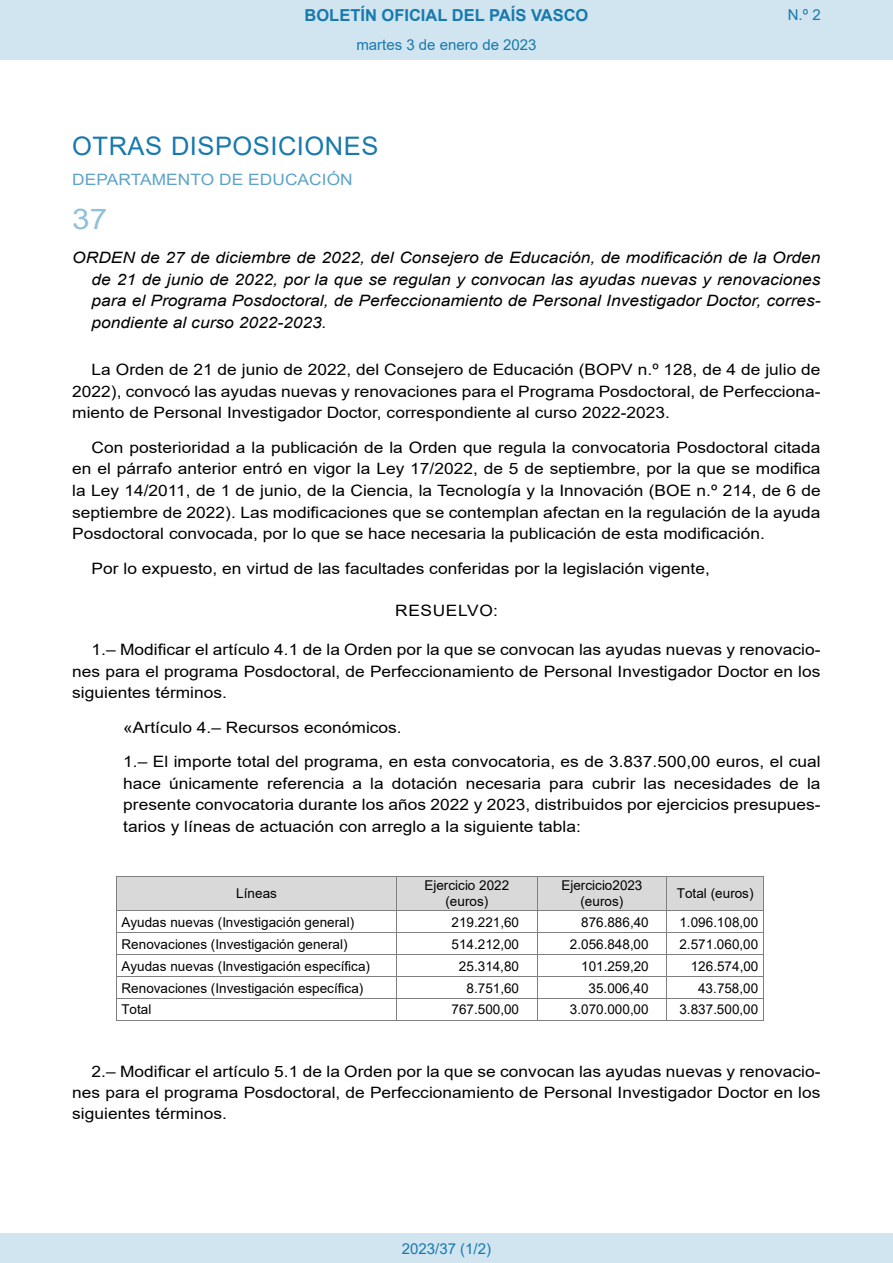
<style>
.page{position:relative;width:893px;height:1263px;background:#fff}
.page>*{position:absolute;margin:0;border:0;box-sizing:border-box;transform-origin:0 0}
.BOPVOrden{font:28.5px "Arial";color:#90c0db;scale:1.11 1}
.BOPVSeccion{font:25.5px "Arial";letter-spacing:.02em;color:#1879ad}
.t1{font:700 16.5px "Arial";color:#1879ad}
.BOPVDetalle{font:15.6px/21.6px "Arial";color:#000;text-align:justify;scale:1.11 1}
.BOPVDetalle2{font:15.6px/21.6px "Arial";color:#000;text-align:justify;scale:1.11 1}
.BOPVTitulo{font:italic 15.6px/21.6px "Arial";color:#000;text-align:justify;scale:1.11 1}
.BOPVOrganismo{font:15.6px "Arial";letter-spacing:.005em;color:#5ea4ca;scale:1.11 1}
.BOPVClave{font:15.6px "Arial";letter-spacing:.035em;color:#000;scale:1.11 1}
.Paginacion_Centro{font:15px "Arial";color:#1879ad}
.t2{font:13.5px/15.6px "Arial";letter-spacing:.005em;color:#000;text-align:center}
</style>
<div class="page">
<div style="left:0;top:0;width:893px;height:60px;background:#d0e5f0"></div>
<div style="left:0;top:1233px;width:893px;height:30px;background:#d0e5f0"></div>
<div style="left:117px;top:876px;width:279px;height:34px;background:#d9d9d9"></div>
<div style="left:397px;top:876px;width:140px;height:34px;background:#d9d9d9"></div>
<div style="left:538px;top:876px;width:128px;height:34px;background:#d9d9d9"></div>
<div style="left:667px;top:876px;width:96px;height:34px;background:#d9d9d9"></div>
<hr style="left:117px;top:876px;width:280px;height:1px;background:#808080">
<hr style="left:397px;top:876px;width:140px;height:1px;background:#808080">
<hr style="left:538px;top:876px;width:128px;height:1px;background:#808080">
<hr style="left:667px;top:876px;width:96px;height:1px;background:#808080">
<hr style="left:116px;top:876px;width:1px;height:34px;background:#808080">
<hr style="left:397px;top:876px;width:1px;height:34px;background:#808080">
<hr style="left:537px;top:876px;width:1px;height:34px;background:#808080">
<hr style="left:666px;top:876px;width:1px;height:34px;background:#808080">
<hr style="left:763px;top:876px;width:1px;height:34px;background:#808080">
<hr style="left:117px;top:910px;width:280px;height:1px;background:#808080">
<hr style="left:397px;top:910px;width:140px;height:1px;background:#808080">
<hr style="left:538px;top:910px;width:128px;height:1px;background:#808080">
<hr style="left:667px;top:910px;width:96px;height:1px;background:#808080">
<hr style="left:117px;top:932px;width:280px;height:1px;background:#808080">
<hr style="left:397px;top:932px;width:140px;height:1px;background:#808080">
<hr style="left:538px;top:932px;width:128px;height:1px;background:#808080">
<hr style="left:667px;top:932px;width:96px;height:1px;background:#808080">
<hr style="left:117px;top:954px;width:280px;height:1px;background:#808080">
<hr style="left:397px;top:954px;width:140px;height:1px;background:#808080">
<hr style="left:538px;top:954px;width:128px;height:1px;background:#808080">
<hr style="left:667px;top:954px;width:96px;height:1px;background:#808080">
<hr style="left:117px;top:976px;width:280px;height:1px;background:#808080">
<hr style="left:397px;top:976px;width:140px;height:1px;background:#808080">
<hr style="left:538px;top:976px;width:128px;height:1px;background:#808080">
<hr style="left:667px;top:976px;width:96px;height:1px;background:#808080">
<hr style="left:117px;top:998px;width:280px;height:1px;background:#808080">
<hr style="left:397px;top:998px;width:140px;height:1px;background:#808080">
<hr style="left:538px;top:998px;width:128px;height:1px;background:#808080">
<hr style="left:667px;top:998px;width:96px;height:1px;background:#808080">
<svg style="left:116px;top:910px;width:1px;height:111px"></svg>
<hr style="left:117px;top:1020px;width:280px;height:1px;background:#808080">
<hr style="left:397px;top:1020px;width:140px;height:1px;background:#808080">
<svg style="left:537px;top:910px;width:1px;height:111px"></svg>
<hr style="left:538px;top:1020px;width:128px;height:1px;background:#808080">
<svg style="left:666px;top:910px;width:1px;height:111px"></svg>
<hr style="left:667px;top:1020px;width:96px;height:1px;background:#808080">
<svg style="left:763px;top:910px;width:1px;height:111px"></svg>
<p class="t1" style="left:305px;top:3px;width:285px">BOLETÍN OFICIAL DEL PAÍS VASCO</p>
<p class="Paginacion_Centro" style="left:356px;top:35px;width:182px">martes 3 de enero de 2023</p>
<p class="Paginacion_Centro" style="left:788px;top:5px;width:34px">N.º 2</p>
<p class="BOPVSeccion" style="left:72px;top:128px;width:308px">OTRAS DISPOSICIONES</p>
<p class="BOPVOrganismo" style="left:72px;top:169px;width:254px">DEPARTAMENTO DE EDUCACIÓN</p>
<p class="BOPVOrden" style="left:72px;top:199px;width:33px">37</p>
<p class="BOPVTitulo" style="left:92px;top:247px;width:658px;text-indent:-19px">ORDEN de 27 de diciembre de 2022, del Consejero de Educación, de modificación de la Orden de 21 de junio de 2022, por la que se regulan y convocan las ayudas nuevas y renovaciones para el Programa Posdoctoral, de Perfeccionamiento de Personal Investigador Doctor, corres&shy;pondiente al curso 2022-2023.</p>
<p class="BOPVDetalle" style="left:72px;top:359px;width:676px;text-indent:19px">La Orden de 21 de junio de 2022, del Consejero de Educación (BOPV n.º 128, de 4 de julio de 2022), convocó las ayudas nuevas y renovaciones para el Programa Posdoctoral, de Perfecciona&shy;miento de Personal Investigador Doctor, correspondiente al curso 2022-2023.</p>
<p class="BOPVDetalle" style="left:72px;top:436px;width:676px;text-indent:19px">Con posterioridad a la publicación de la Orden que regula la convocatoria Posdoctoral citada en el párrafo anterior entró en vigor la Ley 17/2022, de 5 de septiembre, por la que se modifica la Ley 14/2011, de 1 de junio, de la Ciencia, la Tecnología y la Innovación (BOE n.º 214, de 6 de septiembre de 2022). Las modificaciones que se contemplan afectan en la regulación de la ayuda Posdoctoral convocada, por lo que se hace necesaria la publicación de esta modificación.</p>
<p class="BOPVDetalle" style="left:92px;top:557px;width:558px">Por lo expuesto, en virtud de las facultades conferidas por la legislación vigente,</p>
<p class="BOPVClave" style="left:395px;top:600px;width:94px">RESUELVO:</p>
<p class="BOPVDetalle" style="left:72px;top:639px;width:676px;text-indent:19px">1.– Modificar el artículo 4.1 de la Orden por la que se convocan las ayudas nuevas y renovacio&shy;nes para el programa Posdoctoral, de Perfeccionamiento de Personal Investigador Doctor en los siguientes términos.</p>
<p class="BOPVDetalle2" style="left:123px;top:716px;width:252px">«Artículo 4.– Recursos económicos.</p>
<p class="BOPVDetalle2" style="left:123px;top:750px;width:630px">1.– El importe total del programa, en esta convocatoria, es de 3.837.500,00 euros, el cual hace únicamente referencia a la dotación necesaria para cubrir las necesidades de la presente convocatoria durante los años 2022 y 2023, distribuidos por ejercicios presupues&shy;tarios y líneas de actuación con arreglo a la siguiente tabla:</p>
<p class="t2" style="left:236px;top:885px;width:42px">Líneas</p>
<p class="t2" style="left:424px;top:878px;width:86px">Ejercicio 2022 (euros)</p>
<p class="t2" style="left:561px;top:878px;width:83px">Ejercicio2023 (euros)</p>
<p class="t2" style="left:677px;top:885px;width:78px">Total (euros)</p>
<p class="t2" style="left:122px;top:914px;width:234px">Ayudas nuevas (Investigación general)</p>
<p class="t2" style="left:451px;top:914px;width:69px">219.221,60</p>
<p class="t2" style="left:581px;top:914px;width:69px">876.886,40</p>
<p class="t2" style="left:679px;top:914px;width:80px">1.096.108,00</p>
<p class="t2" style="left:122px;top:936px;width:228px">Renovaciones (Investigación general)</p>
<p class="t2" style="left:451px;top:936px;width:69px">514.212,00</p>
<p class="t2" style="left:570px;top:936px;width:80px">2.056.848,00</p>
<p class="t2" style="left:679px;top:936px;width:80px">2.571.060,00</p>
<p class="t2" style="left:122px;top:958px;width:250px">Ayudas nuevas (Investigación específica)</p>
<p class="t2" style="left:459px;top:958px;width:62px">25.314,80</p>
<p class="t2" style="left:581px;top:958px;width:69px">101.259,20</p>
<p class="t2" style="left:691px;top:958px;width:69px">126.574,00</p>
<p class="t2" style="left:122px;top:980px;width:243px">Renovaciones (Investigación específica)</p>
<p class="t2" style="left:466px;top:980px;width:54px">8.751,60</p>
<p class="t2" style="left:588px;top:980px;width:62px">35.006,40</p>
<p class="t2" style="left:698px;top:980px;width:62px">43.758,00</p>
<p class="t2" style="left:122px;top:1002px;width:31px">Total</p>
<p class="t2" style="left:451px;top:1002px;width:69px">767.500,00</p>
<p class="t2" style="left:570px;top:1002px;width:80px">3.070.000,00</p>
<p class="t2" style="left:679px;top:1002px;width:80px">3.837.500,00</p>
<p class="BOPVDetalle" style="left:72px;top:1060px;width:676px;text-indent:19px">2.– Modificar el artículo 5.1 de la Orden por la que se convocan las ayudas nuevas y renovacio&shy;nes para el programa Posdoctoral, de Perfeccionamiento de Personal Investigador Doctor en los siguientes términos.</p>
<p class="Paginacion_Centro" style="left:402px;top:1238px;width:91px">2023/37 (1/2)</p>
</div>
